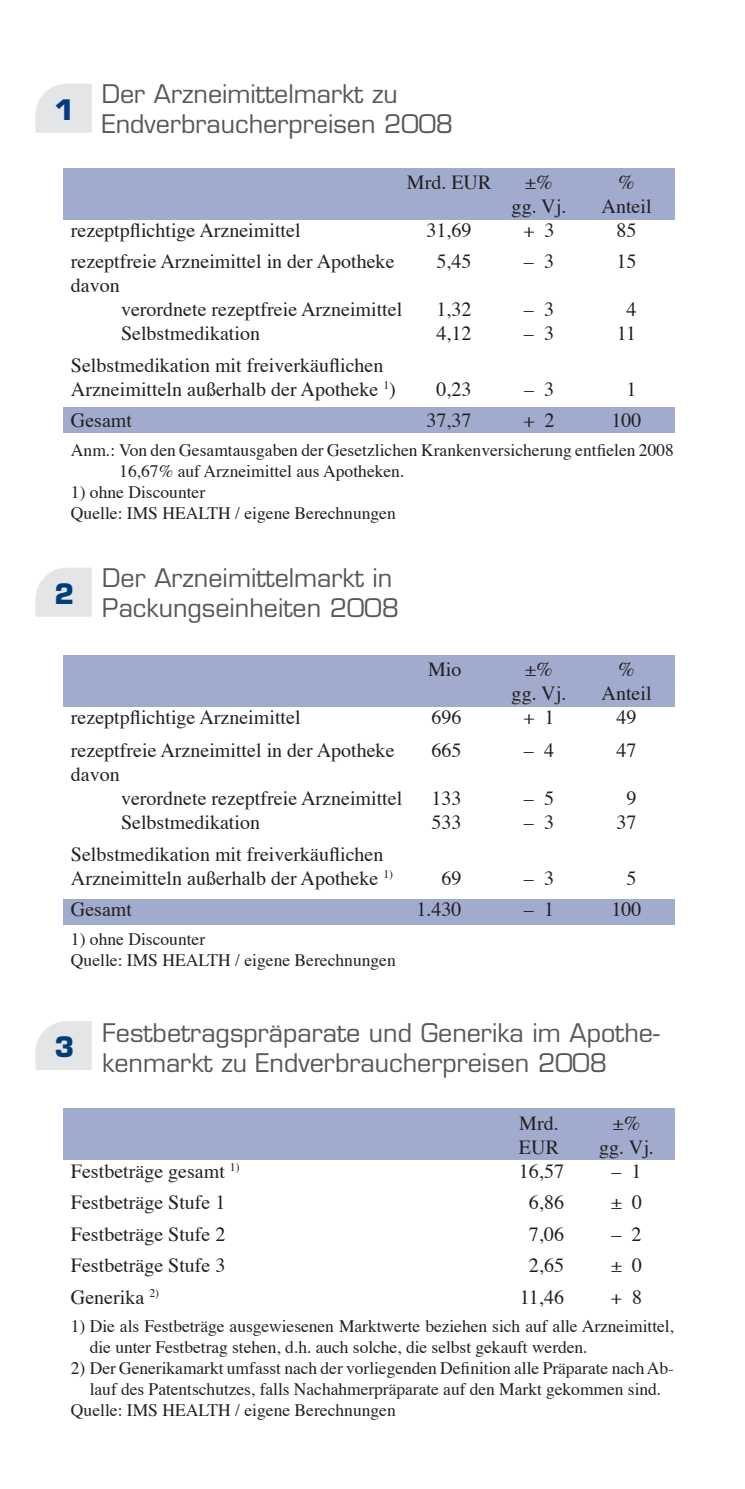
<style>
.page{position:relative;width:745px;height:1489px;background:#fff}
.page>*{position:absolute;margin:0;border:0;box-sizing:border-box;transform-origin:0 0}
.t1{font:700 27.5px "Eurostile";color:#013d7d}
.t2{font:25px/30px "Eurostile";color:#57585a}
.t3{font:20px/24px "Times";color:#231f20}
.t4{font:17.5px/21px "Times";letter-spacing:-.005em;color:#231f20}
</style>
<div class="page">
<svg style="left:35px;top:84px;width:57px;height:49px;background:#e6e7e9"></svg>
<div style="left:63px;top:407px;width:610px;height:26px;background:#a0abcd"></div>
<div style="left:63px;top:168px;width:610px;height:51px;background:#a0abcd"></div>
<div style="left:63px;top:899px;width:610px;height:25px;background:#a0abcd"></div>
<div style="left:63px;top:656px;width:610px;height:51px;background:#a0abcd"></div>
<div style="left:63px;top:1108px;width:610px;height:51px;background:#a0abcd"></div>
<svg style="left:35px;top:568px;width:57px;height:48px;background:#e6e7e9"></svg>
<svg style="left:35px;top:1021px;width:57px;height:48px;background:#e6e7e9"></svg>
<p class="t2" style="left:102px;top:79px;width:353px">Der Arzneimittelmarkt zu<br>Endverbraucherpreisen 2008</p>
<p class="t3" style="left:406px;top:168px;width:86px">Mrd. EUR</p>
<p class="t3" style="left:525px;top:168px;width:29px">±%</p>
<p class="t3" style="left:618px;top:168px;width:18px">%</p>
<p class="t3" style="left:511px;top:192px;width:56px">gg. Vj.</p>
<p class="t3" style="left:601px;top:192px;width:52px">Anteil</p>
<p class="t3" style="left:71px;top:216px;width:231px">rezeptpflichtige Arzneimittel</p>
<p class="t3" style="left:426px;top:216px;width:46px">31,69</p>
<p class="t3" style="left:523px;top:216px;width:33px">+ 3</p>
<p class="t3" style="left:616px;top:216px;width:21px">85</p>
<p class="t3" style="left:71px;top:248px;width:325px">rezeptfreie Arzneimittel in der Apotheke</p>
<p class="t3" style="left:436px;top:248px;width:36px">5,45</p>
<p class="t3" style="left:523px;top:248px;width:31px">– 3</p>
<p class="t3" style="left:616px;top:248px;width:21px">15</p>
<p class="t3" style="left:71px;top:272px;width:50px">davon</p>
<p class="t3" style="left:121px;top:296px;width:283px">verordnete rezeptfreie Arzneimittel</p>
<p class="t3" style="left:436px;top:296px;width:36px">1,32</p>
<p class="t3" style="left:523px;top:296px;width:31px">– 3</p>
<p class="t3" style="left:626px;top:296px;width:11px">4</p>
<p class="t3" style="left:121px;top:320px;width:140px">Selbstmedikation</p>
<p class="t3" style="left:436px;top:320px;width:36px">4,12</p>
<p class="t3" style="left:523px;top:320px;width:31px">– 3</p>
<p class="t3" style="left:616px;top:320px;width:21px">11</p>
<p class="t3" style="left:71px;top:351px;width:326px">Selbstmedikation mit freiverkäuflichen<br>Arzneimitteln außerhalb der Apotheke <sup>1</sup>)</p>
<h1 class="t1" style="left:54px;top:93px;width:21px">1</h1>
<p class="t3" style="left:436px;top:375px;width:36px">0,23</p>
<p class="t3" style="left:523px;top:375px;width:31px">– 3</p>
<p class="t3" style="left:626px;top:375px;width:11px">1</p>
<p class="t3" style="left:71px;top:407px;width:63px">Gesamt</p>
<p class="t3" style="left:426px;top:407px;width:46px">37,37</p>
<p class="t3" style="left:523px;top:407px;width:33px">+ 2</p>
<p class="t3" style="left:611px;top:407px;width:31px">100</p>
<p class="t4" style="left:119px;top:438px;width:556px;text-indent:-48px">Anm.: Von den Gesamtausgaben der Gesetzlichen Krankenversicherung entfielen 2008<br>16,67% auf Arzneimittel aus Apotheken.</p>
<p class="t4" style="left:71px;top:480px;width:326px">1) ohne Discounter<br>Quelle: IMS HEALTH / eigene Berechnungen</p>
<h1 class="t1" style="left:54px;top:576px;width:21px">2</h1>
<p class="t2" style="left:102px;top:563px;width:298px">Der Arzneimittelmarkt in<br>Packungseinheiten 2008</p>
<p class="t3" style="left:428px;top:655px;width:35px">Mio</p>
<p class="t3" style="left:525px;top:655px;width:29px">±%</p>
<p class="t3" style="left:618px;top:655px;width:18px">%</p>
<p class="t3" style="left:511px;top:679px;width:56px">gg. Vj.</p>
<p class="t3" style="left:601px;top:679px;width:52px">Anteil</p>
<p class="t3" style="left:71px;top:703px;width:231px">rezeptpflichtige Arzneimittel</p>
<p class="t3" style="left:431px;top:703px;width:31px">696</p>
<p class="t3" style="left:523px;top:703px;width:33px">+ 1</p>
<p class="t3" style="left:616px;top:703px;width:21px">49</p>
<p class="t3" style="left:71px;top:736px;width:325px">rezeptfreie Arzneimittel in der Apotheke</p>
<p class="t3" style="left:431px;top:736px;width:31px">665</p>
<p class="t3" style="left:523px;top:736px;width:31px">– 4</p>
<p class="t3" style="left:616px;top:736px;width:21px">47</p>
<p class="t3" style="left:71px;top:760px;width:50px">davon</p>
<p class="t3" style="left:121px;top:784px;width:283px">verordnete rezeptfreie Arzneimittel</p>
<p class="t3" style="left:431px;top:784px;width:31px">133</p>
<p class="t3" style="left:523px;top:784px;width:31px">– 5</p>
<p class="t3" style="left:626px;top:784px;width:11px">9</p>
<p class="t3" style="left:121px;top:808px;width:140px">Selbstmedikation</p>
<p class="t3" style="left:431px;top:808px;width:31px">533</p>
<p class="t3" style="left:523px;top:808px;width:31px">– 3</p>
<p class="t3" style="left:616px;top:808px;width:21px">37</p>
<p class="t3" style="left:71px;top:840px;width:323px">Selbstmedikation mit freiverkäuflichen<br>Arzneimitteln außerhalb der Apotheke <sup>1)</sup></p>
<p class="t3" style="left:441px;top:864px;width:21px">69</p>
<p class="t3" style="left:523px;top:864px;width:31px">– 3</p>
<p class="t3" style="left:626px;top:864px;width:11px">5</p>
<p class="t3" style="left:71px;top:895px;width:63px">Gesamt</p>
<p class="t3" style="left:416px;top:895px;width:46px">1.430</p>
<p class="t3" style="left:523px;top:895px;width:31px">– 1</p>
<p class="t3" style="left:611px;top:895px;width:31px">100</p>
<p class="t4" style="left:71px;top:926px;width:326px">1) ohne Discounter<br>Quelle: IMS HEALTH / eigene Berechnungen</p>
<p class="t2" style="left:102px;top:1018px;width:558px">Festbetragspräparate und Generika im Apothe&shy;kenmarkt zu Endverbraucher-preisen 2008</p>
<p class="t3" style="left:519px;top:1109px;width:41px">Mrd.</p>
<p class="t3" style="left:612px;top:1109px;width:29px">±%</p>
<p class="t3" style="left:518px;top:1133px;width:41px">EUR</p>
<p class="t3" style="left:599px;top:1133px;width:56px">gg. Vj.</p>
<p class="t3" style="left:71px;top:1157px;width:170px">Festbeträge gesamt <sup>1)</sup></p>
<p class="t3" style="left:518px;top:1157px;width:46px">16,57</p>
<p class="t3" style="left:611px;top:1157px;width:32px">– 1</p>
<p class="t3" style="left:71px;top:1188px;width:156px">Festbeträge Stufe 1</p>
<p class="t3" style="left:528px;top:1188px;width:36px">6,86</p>
<p class="t3" style="left:610px;top:1188px;width:32px">± 0</p>
<p class="t3" style="left:71px;top:1220px;width:156px">Festbeträge Stufe 2</p>
<p class="t3" style="left:528px;top:1220px;width:36px">7,06</p>
<p class="t3" style="left:611px;top:1220px;width:32px">– 2</p>
<p class="t3" style="left:71px;top:1251px;width:156px">Festbeträge Stufe 3</p>
<p class="t3" style="left:528px;top:1251px;width:36px">2,65</p>
<p class="t3" style="left:610px;top:1251px;width:32px">± 0</p>
<p class="t3" style="left:71px;top:1283px;width:90px">Generika <sup>2)</sup></p>
<p class="t3" style="left:519px;top:1283px;width:46px">11,46</p>
<p class="t3" style="left:610px;top:1283px;width:33px">+ 8</p>
<p class="t4" style="left:90px;top:1314px;width:585px;text-indent:-19px">1) Die als Festbeträge ausgewiesenen Marktwerte beziehen sich auf alle Arzneimittel, die unter Festbetrag stehen, d.h. auch solche, die selbst gekauft werden.</p>
<p class="t4" style="left:71px;top:1356px;width:604px">2) Der Generikamarkt umfasst nach der vorliegenden Definition alle Präparate nach Ab-</p>
<p class="t4" style="left:90px;top:1377px;width:572px">lauf des Patentschutzes, falls Nachahmerpräparate auf den Markt gekommen sind.</p>
<p class="t4" style="left:71px;top:1398px;width:326px">Quelle: IMS HEALTH / eigene Berechnungen</p>
<h1 class="t1" style="left:54px;top:1030px;width:21px">3</h1>
</div>
